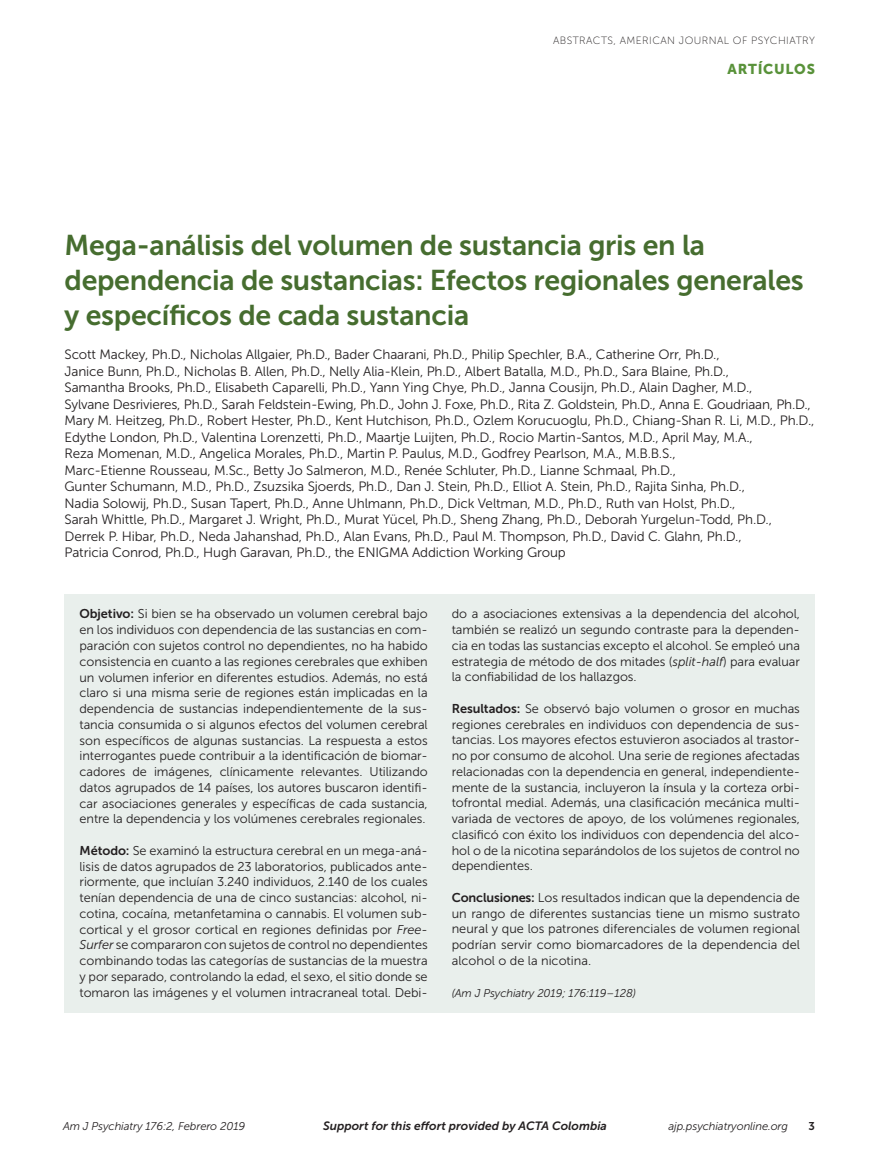
<style>
.page{position:relative;width:878px;height:1175px;background:#fff}
.page>*{position:absolute;margin:0;border:0;box-sizing:border-box;transform-origin:0 0}
.t1{font:28.5px/34.5px "Museo Sans 700";letter-spacing:-.01em;color:#466d2f}
.t2{font:14.25px "Museo Sans 900";letter-spacing:.05em;color:#59923a}
.t3{font:13.5px/16.5px "Museo Sans 300";letter-spacing:-.01em;color:#231f20}
.t4{font:12.75px/15.8px "Museo Sans 300";letter-spacing:-.005em;color:#231f20;text-align:justify}
.t5{font:italic 12px "Museo Sans 700";color:#231f20}
.t6{font:italic 11.25px "Museo Sans 300";letter-spacing:-.01em;color:#231f20}
.t7{font:11.25px "Museo Sans 700";color:#231f20}
.t8{font:10.5px "Museo Sans 100";letter-spacing:.04em;color:#231f20}
.s1{font-family:"Museo Sans 700"}
.s2{font-style:italic}
</style>
<div class="page">
<div style="left:64px;top:594px;width:750px;height:418px;background:#e9efec"></div>
<p class="t8" style="left:553px;top:35px;width:263px">ABSTRACTS, AMERICAN JOURNAL OF PSYCHIATRY</p>
<p class="t2" style="left:727px;top:61px;width:89px">ARTÍCULOS</p>
<h1 class="t1" style="left:64px;top:228px;width:740px">Mega-análisis del volumen de sustancia gris en la dependencia de sustancias: Efectos regionales generales y específicos de cada sustancia</h1>
<p class="t3" style="left:64px;top:346px;width:751px">Scott Mackey, Ph.D., Nicholas Allgaier, Ph.D., Bader Chaarani, Ph.D., Philip Spechler, B.A., Catherine Orr, Ph.D.,<br>Janice Bunn, Ph.D., Nicholas B. Allen, Ph.D., Nelly Alia-Klein, Ph.D., Albert Batalla, M.D., Ph.D., Sara Blaine, Ph.D.,<br>Samantha Brooks, Ph.D., Elisabeth Caparelli, Ph.D., Yann Ying Chye, Ph.D., Janna Cousijn, Ph.D., Alain Dagher, M.D.,<br>Sylvane Desrivieres, Ph.D., Sarah Feldstein-Ewing, Ph.D., John J. Foxe, Ph.D., Rita Z. Goldstein, Ph.D., Anna E. Goudriaan, Ph.D., Mary M. Heitzeg, Ph.D., Robert Hester, Ph.D., Kent Hutchison, Ph.D., Ozlem Korucuoglu, Ph.D., Chiang-Shan R. Li, M.D., Ph.D., Edythe London, Ph.D., Valentina Lorenzetti, Ph.D., Maartje Luijten, Ph.D., Rocio Martin-Santos, M.D., April May, M.A.,<br>Reza Momenan, M.D., Angelica Morales, Ph.D., Martin P. Paulus, M.D., Godfrey Pearlson, M.A., M.B.B.S.,<br>Marc-Etienne Rousseau, M.Sc., Betty Jo Salmeron, M.D., Renée Schluter, Ph.D., Lianne Schmaal, Ph.D.,<br>Gunter Schumann, M.D., Ph.D., Zsuzsika Sjoerds, Ph.D., Dan J. Stein, Ph.D., Elliot A. Stein, Ph.D., Rajita Sinha, Ph.D.,<br>Nadia Solowij, Ph.D., Susan Tapert, Ph.D., Anne Uhlmann, Ph.D., Dick Veltman, M.D., Ph.D., Ruth van Holst, Ph.D.,<br>Sarah Whittle, Ph.D., Margaret J. Wright, Ph.D., Murat Yücel, Ph.D., Sheng Zhang, Ph.D., Deborah Yurgelun-Todd, Ph.D., Derrek P. Hibar, Ph.D., Neda Jahanshad, Ph.D., Alan Evans, Ph.D., Paul M. Thompson, Ph.D., David C. Glahn, Ph.D.,<br>Patricia Conrod, Ph.D., Hugh Garavan, Ph.D., the ENIGMA Addiction Working Group</p>
<p class="t4" style="left:80px;top:606px;width:350px"><span class="s1">Objetivo:</span> Si bien se ha observado un volumen cerebral bajo en los individuos con dependencia de las sustancias en com&shy;paración con sujetos control no dependientes, no ha habido consistencia en cuanto a las regiones cerebrales que exhiben un volumen inferior en diferentes estudios. Además, no está claro si una misma serie de regiones están implicadas en la dependencia de sustancias independientemente de la sus&shy;tancia consumida o si algunos efectos del volumen cerebral son específicos de algunas sustancias. La respuesta a estos interrogantes puede contribuir a la identificación de biomar&shy;cadores de imágenes, clínicamente relevantes. Utilizando datos agrupados de 14 países, los autores buscaron identifi&shy;car asociaciones generales y específicas de cada sustancia, entre la dependencia y los volúmenes cerebrales regionales.</p>
<p class="t4" style="left:80px;top:842px;width:350px"><span class="s1">Método:</span> Se examinó la estructura cerebral en un mega-aná&shy;lisis de datos agrupados de 23 laboratorios, publicados ante&shy;riormente, que incluían 3.240 individuos, 2.140 de los cuales tenían dependencia de una de cinco sustancias: alcohol, ni&shy;cotina, cocaína, metanfetamina o cannabis. El volumen sub&shy;cortical y el grosor cortical en regiones definidas por <span class="s2">Free-Surfer</span> se compararon con sujetos de control no dependientes combinando todas las categorías de sustancias de la muestra y por separado, controlando la edad, el sexo, el sitio donde se tomaron las imágenes y el volumen intracraneal total. Debi-</p>
<p class="t4" style="left:451px;top:606px;width:350px">do a asociaciones extensivas a la dependencia del alcohol, también se realizó un segundo contraste para la dependen&shy;cia en todas las sustancias excepto el alcohol. Se empleó una estrategia de método de dos mitades (<span class="s2">split-half</span>) para evaluar la confiabilidad de los hallazgos.</p>
<p class="t4" style="left:451px;top:700px;width:350px"><span class="s1">Resultados:</span> Se observó bajo volumen o grosor en muchas regiones cerebrales en individuos con dependencia de sus&shy;tancias. Los mayores efectos estuvieron asociados al trastor&shy;no por consumo de alcohol. Una serie de regiones afectadas relacionadas con la dependencia en general, independiente&shy;mente de la sustancia, incluyeron la ínsula y la corteza orbi&shy;tofrontal medial. Además, una clasificación mecánica multi&shy;variada de vectores de apoyo, de los volúmenes regionales, clasificó con éxito los individuos con dependencia del alco&shy;hol o de la nicotina separándolos de los sujetos de control no dependientes.</p>
<p class="t4" style="left:451px;top:889px;width:350px"><span class="s1">Conclusiones:</span> Los resultados indican que la dependencia de un rango de diferentes sustancias tiene un mismo sustrato neural y que los patrones diferenciales de volumen regional podrían servir como biomarcadores de la dependencia del alcohol o de la nicotina.</p>
<p class="t6" style="left:452px;top:986px;width:186px">(Am J Psychiatry 2019; 176:119–128)</p>
<p class="t6" style="left:63px;top:1119px;width:184px">Am J Psychiatry 176:2, Febrero 2019</p>
<p class="t5" style="left:323px;top:1119px;width:285px">Support for this effort provided by ACTA Colombia</p>
<p class="t6" style="left:668px;top:1119px;width:121px">ajp.psychiatryonline.org</p>
<p class="t7" style="left:808px;top:1119px;width:8px">3</p>
</div>
